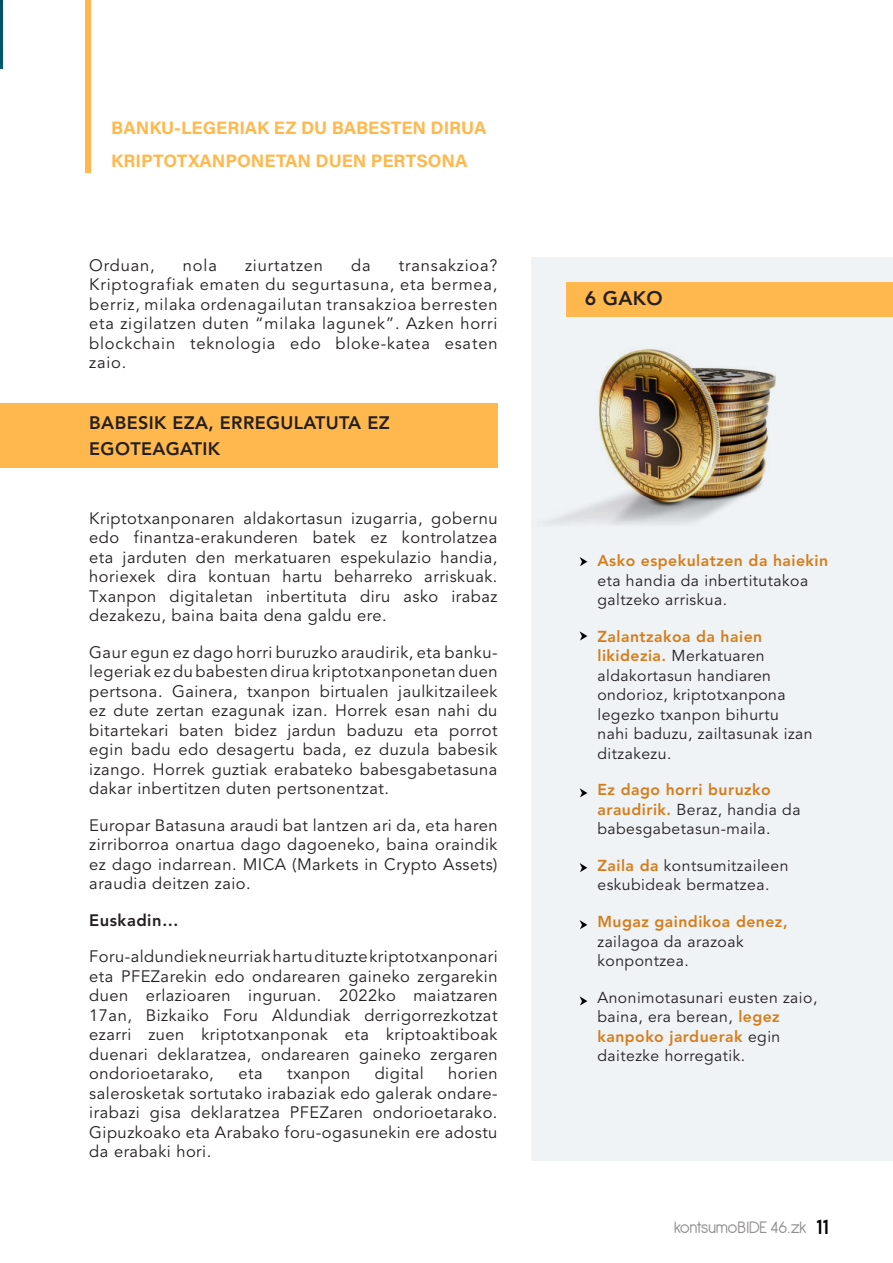
<style>
.page{position:relative;width:893px;height:1263px;background:#fff}
.page>*{position:absolute;margin:0;border:0;box-sizing:border-box;transform-origin:0 0}
.t1{font:800 19.5px "Avenir LT Std";color:#231f20}
.t2{font:18px/33px "Acumin Variable Concept";color:#ffb84d}
.t3{font:800 18px/25.5px "Avenir LT Std";letter-spacing:.02em;color:#231f20}
.t4{font:18px "Antipasto";letter-spacing:-.03em;color:#231f20}
.t5{font:18px "LEMONMILK";color:#000001}
.t6{font:16.5px/19.5px "Avenir LT Std";letter-spacing:.03em;color:#231f20;text-align:justify}
.t7{font:16.5px "Avenir LT Std";letter-spacing:.05em;color:#231f20}
.t8{font:800 16.5px "Avenir LT Std";letter-spacing:.03em;color:#231f20}
.t9{font:15.75px/19.5px "Avenir LT Std";letter-spacing:.03em;color:#231f20}
.t10{font:800 15.75px "Avenir LT Std";letter-spacing:.03em;color:#d57d1b}
.s1{font-weight:800;color:#d57d1b}
</style>
<div class="page">
<div style="left:0;top:404px;width:497px;height:64px;background:#ffb84d"></div>
<img style="left:0;top:0;width:2px;height:68px">
<div style="left:531px;top:257px;width:362px;height:904px;background:#eff3f6"></div>
<svg style="left:580px;top:557px;width:7px;height:9px"></svg>
<svg style="left:580px;top:631px;width:7px;height:9px"></svg>
<svg style="left:580px;top:788px;width:7px;height:9px"></svg>
<svg style="left:580px;top:863px;width:7px;height:9px"></svg>
<svg style="left:580px;top:920px;width:7px;height:9px"></svg>
<svg style="left:580px;top:996px;width:7px;height:9px"></svg>
<div style="left:567px;top:282px;width:326px;height:34px;background:#ffb84d"></div>
<img style="left:546px;top:347px;width:230px;height:178px">
<div style="left:85px;top:0;width:6px;height:172px;background:#ffb84d"></div>
<p class="t2" style="left:111px;top:113px;width:377px">BANKU-LEGERIAK EZ DU BABESTEN DIRUA<br>KRIPTOTXANPONETAN DUEN PERTSONA</p>
<p class="t6" style="left:89px;top:257px;width:410px;text-indent:310px">transakzioa?<br>Kriptografiak ematen du segurtasuna, eta bermea, berriz, milaka ordenagailutan transakzioa berresten eta zigilatzen duten “milaka lagunek”. Azken horri blockchain teknologia edo bloke-katea esaten zaio.</p>
<p class="t6" style="left:89px;top:257px;width:67px">Orduan,</p>
<p class="t6" style="left:183px;top:257px;width:35px">nola</p>
<p class="t7" style="left:245px;top:258px;width:79px">ziurtatzen</p>
<p class="t6" style="left:351px;top:257px;width:21px">da</p>
<p class="t3" style="left:89px;top:411px;width:302px">BABESIK EZA, ERREGULATUTA EZ<br>EGOTEAGATIK</p>
<p class="t6" style="left:89px;top:510px;width:410px">Kriptotxanponaren aldakortasun izugarria, gobernu edo finantza-erakunderen batek ez kontrolatzea eta jarduten den merkatuaren espekulazio handia, horiexek dira kontuan hartu beharreko arriskuak.<br>Txanpon digitaletan inbertituta diru asko irabaz dezakezu, baina baita dena galdu ere.</p>
<p class="t6" style="left:89px;top:644px;width:410px">Gaur egun ez dago horri buruzko araudirik, eta banku&shy;legeriak ez du babesten dirua kriptotxanponetan duen pertsona. Gainera, txanpon birtualen jaulkitzaileek ez dute zertan ezagunak izan. Horrek esan nahi du bitartekari baten bidez jardun baduzu eta porrot egin badu edo desagertu bada, ez duzula babesik izango. Horrek guztiak erabateko babesgabetasuna dakar inbertitzen duten pertsonentzat.</p>
<p class="t6" style="left:89px;top:817px;width:410px">Europar Batasuna araudi bat lantzen ari da, eta haren zirriborroa onartua dago dagoeneko, baina oraindik ez dago indarrean. MICA (Markets in Crypto Assets) araudia deitzen zaio.</p>
<p class="t8" style="left:89px;top:911px;width:91px">Euskadin…</p>
<p class="t6" style="left:89px;top:949px;width:410px">Foru-aldundiek neurriak hartu dituzte kriptotxanponari eta PFEZarekin edo ondarearen gaineko zergarekin duen erlazioaren inguruan. 2022ko maiatzaren 17an, Bizkaiko Foru Aldundiak derrigorrezkotzat ezarri zuen kriptotxanponak eta kriptoaktiboak duenari deklaratzea, ondarearen gaineko zergaren ondorioetarako,</p>
<p class="t6" style="left:89px;top:1066px;width:410px;text-indent:359px">horien salerosketak sortutako irabaziak edo galerak ondare&shy;irabazi gisa deklaratzea PFEZaren ondorioetarako.<br>Gipuzkoako eta Arabako foru-ogasunekin ere adostu da erabaki hori.</p>
<p class="t6" style="left:238px;top:1066px;width:26px">eta</p>
<p class="t6" style="left:287px;top:1066px;width:65px">txanpon</p>
<p class="t6" style="left:375px;top:1066px;width:51px">digital</p>
<p class="t1" style="left:585px;top:287px;width:80px">6 GAKO</p>
<p class="t10" style="left:597px;top:552px;width:232px">Asko espekulatzen da haiekin</p>
<p class="t9" style="left:597px;top:572px;width:212px">eta handia da inbertitutakoa galtzeko arriskua.</p>
<p class="t9" style="left:597px;top:628px;width:217px"><span class="s1">Zalantzakoa da haien likidezia.</span> Merkatuaren aldakortasun handiaren ondorioz, kriptotxanpona legezko txanpon bihurtu nahi baduzu, zailtasunak izan ditzakezu.</p>
<p class="t9" style="left:597px;top:782px;width:205px"><span class="s1">Ez dago horri buruzko araudirik.</span> Beraz, handia da babesgabetasun-maila.</p>
<p class="t9" style="left:597px;top:857px;width:193px"><span class="s1">Zaila da</span> kontsumitzaileen eskubideak bermatzea.</p>
<p class="t10" style="left:597px;top:913px;width:192px">Mugaz gaindikoa denez,</p>
<p class="t9" style="left:597px;top:933px;width:148px">zailagoa da arazoak konpontzea.</p>
<p class="t9" style="left:597px;top:989px;width:221px">Anonimotasunari eusten zaio, baina, era berean, <span class="s1">legez kanpoko jarduerak</span> egin daitezke horregatik.</p>
<p class="t4" style="left:674px;top:1216px;width:134px">kontsumoBIDE 46.zk</p>
<p class="t5" style="left:816px;top:1217px;width:14px">11</p>
</div>
